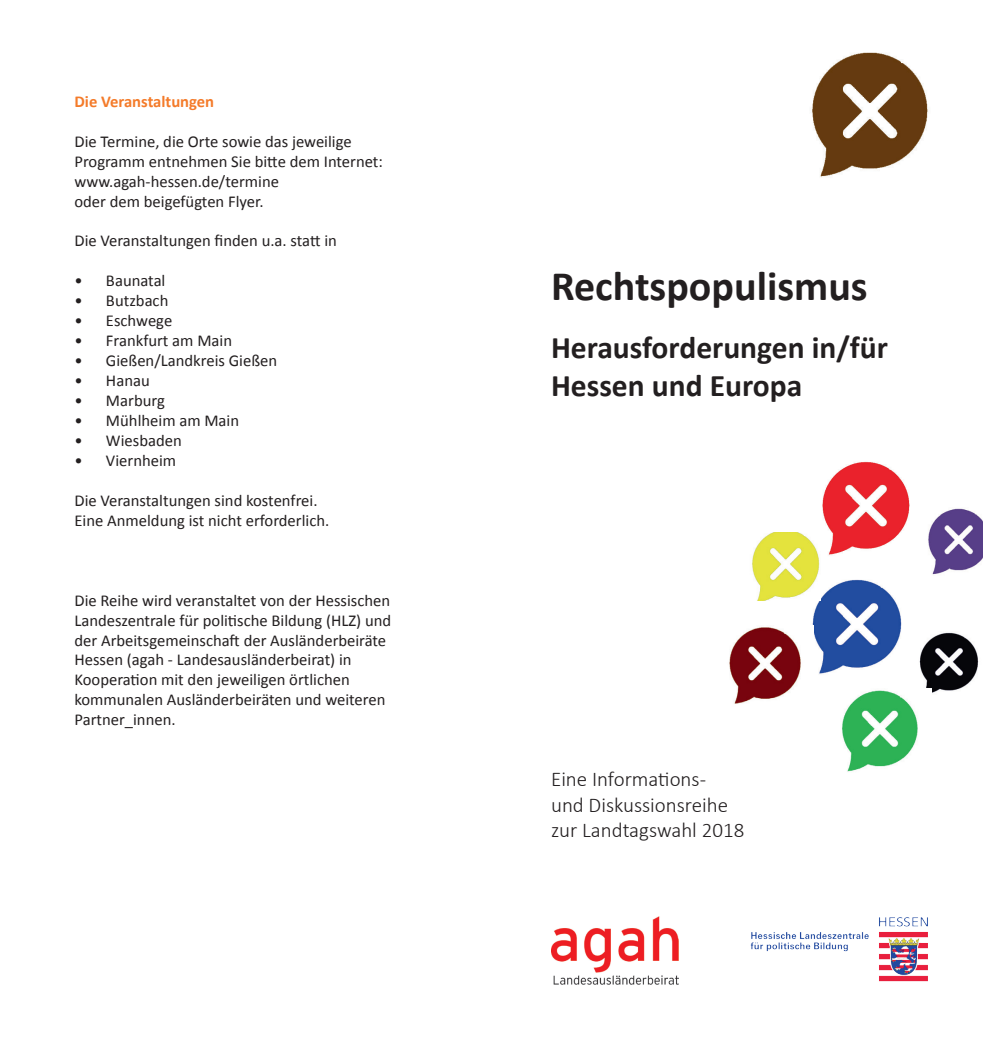
<style>
.page{position:relative;width:983px;height:1042px;background:#fff}
.page>*{position:absolute;margin:0;border:0;box-sizing:border-box;transform-origin:0 0}
.t1{font:700 42px "Calibri";color:#231f20}
.t2{font:700 31.5px/37.8px "Calibri";color:#231f20}
.t3{font:300 21px/25.2px "Calibri";color:#231f20}
.t4{font:16.62px/19.9px "Calibri";color:#231f20}
.t5{font:700 16.62px "Calibri";color:#f47b2a}
</style>
<div class="page">
<img style="left:919px;top:632px;width:60px;height:61px">
<img style="left:812px;top:52px;width:116px;height:125px">
<img style="left:842px;top:689px;width:89px;height:83px">
<img style="left:928px;top:508px;width:54px;height:67px">
<img style="left:797px;top:461px;width:113px;height:94px">
<img style="left:551px;top:917px;width:127px;height:67px">
<img style="left:812px;top:579px;width:90px;height:95px">
<img style="left:752px;top:533px;width:68px;height:67px">
<img style="left:729px;top:626px;width:84px;height:78px">
<img style="left:750px;top:917px;width:178px;height:65px">
<p class="t5" style="left:74px;top:91px;width:141px">Die Veranstaltungen</p>
<p class="t4" style="left:74px;top:131px;width:310px">Die Termine, die Orte sowie das jeweilige Programm entnehmen Sie bitte dem Internet: www.agah-hessen.de/termine<br>oder dem beigefügten Flyer.</p>
<p class="t4" style="left:74px;top:231px;width:264px">Die Veranstaltungen finden u.a. statt in</p>
<p class="t4" style="left:74px;top:271px;width:92px">• Baunatal</p>
<p class="t4" style="left:74px;top:291px;width:95px">• Butzbach</p>
<p class="t4" style="left:74px;top:311px;width:99px">• Eschwege</p>
<p class="t4" style="left:74px;top:331px;width:159px">• Frankfurt am Main</p>
<p class="t4" style="left:74px;top:351px;width:204px">• Gießen/Landkreis Gießen</p>
<p class="t4" style="left:74px;top:371px;width:77px">• Hanau</p>
<p class="t4" style="left:74px;top:391px;width:92px">• Marburg</p>
<p class="t4" style="left:74px;top:410px;width:166px">• Mühlheim am Main</p>
<p class="t4" style="left:74px;top:430px;width:109px">• Wiesbaden</p>
<p class="t4" style="left:74px;top:450px;width:103px">• Viernheim</p>
<p class="t4" style="left:74px;top:490px;width:256px">Die Veranstaltungen sind kostenfrei.<br>Eine Anmeldung ist nicht erforderlich.</p>
<p class="t4" style="left:74px;top:590px;width:318px">Die Reihe wird veranstaltet von der Hessischen Landeszentrale für politische Bildung (HLZ) und der Arbeitsgemeinschaft der Ausländerbeiräte Hessen (agah - Landesausländerbeirat) in Kooperation mit den jeweiligen örtlichen kommunalen Ausländerbeiräten und weiteren Partner_innen.</p>
<h1 class="t1" style="left:551px;top:259px;width:318px">Rechtspopulismus</h1>
<h2 class="t2" style="left:551px;top:328px;width:338px">Herausforderungen in/für<br>Hessen und Europa</h2>
<p class="t3" style="left:551px;top:766px;width:195px">Eine Informations-<br>und Diskussionsreihe zur Landtagswahl 2018</p>
</div>
